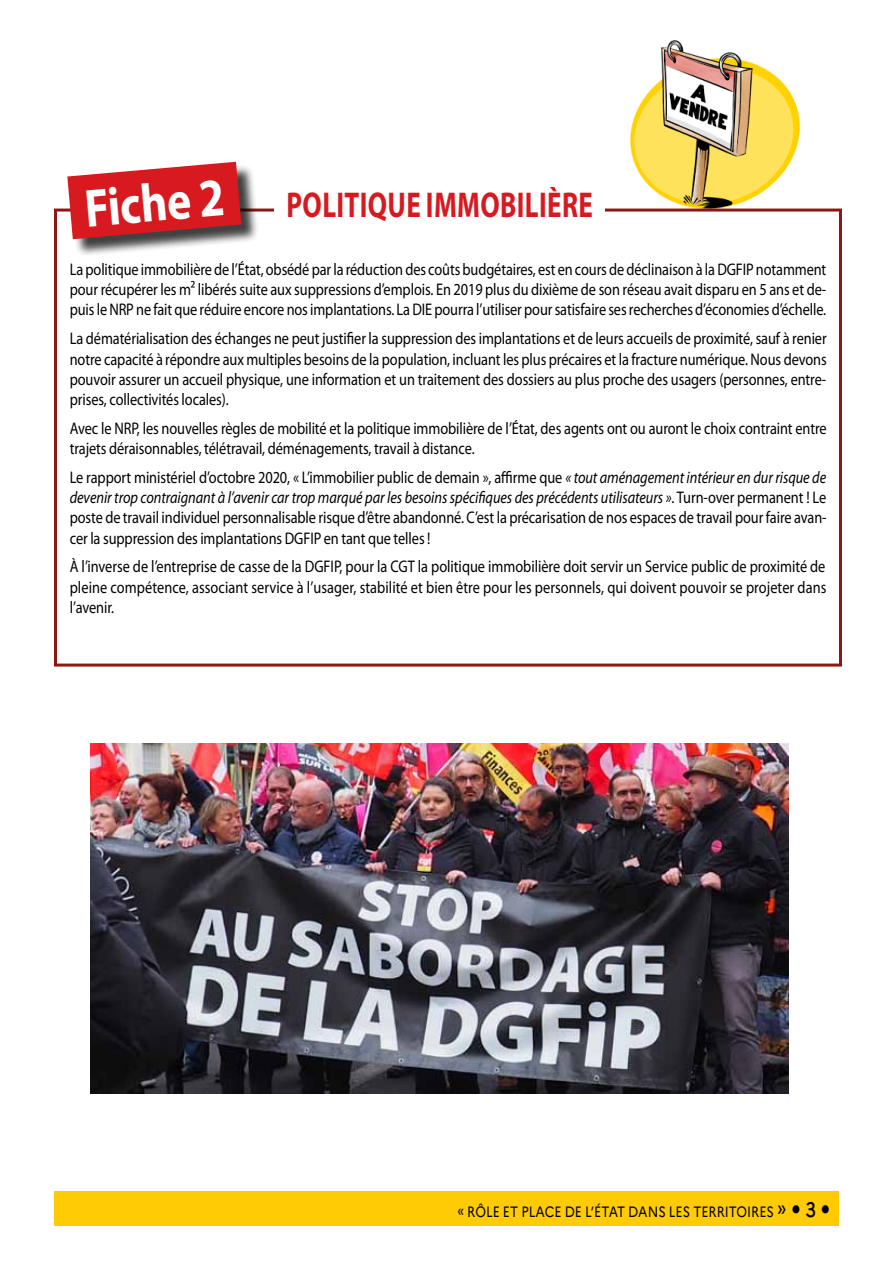
<style>
.page{position:relative;width:893px;height:1263px;background:#fff}
.page>*{position:absolute;margin:0;border:0;box-sizing:border-box;transform-origin:0 0}
.t1{font:700 54px "Myriad Pro";color:#fff;scale:.85 1}
.t2{font:700 36px "Myriad Pro";letter-spacing:.015em;color:#d71920;scale:.75 1}
.t3{font:16.8px/20.2px "Myriad Pro";letter-spacing:-.005em;color:#000;text-align:justify;scale:.85 1}
.t4{font:15px "Marianne";color:#000;scale:.85 1}
.s1{font-style:italic}
.s2{font-size:21px}
.s3{font-weight:500;font-size:21px}
</style>
<div class="page">
<div style="left:54px;top:1192px;width:785px;height:34px;background:#ffcb05"></div>
<img style="left:631px;top:41px;width:168px;height:168px">
<div style="left:54px;top:209px;width:788px;height:457px;border:3px solid #8e1713"></div>
<div style="left:70px;top:165px;width:190px;height:92px;background:#000;opacity:.75"></div>
<svg style="left:67px;top:162px;width:174px;height:77px;background:#cf383d"></svg>
<div style="left:274px;top:190px;width:331px;height:34px;background:#fff"></div>
<img style="left:91px;top:743px;width:698px;height:350px">
<h1 class="t1" style="left:82px;top:174px;width:166px;rotate:-5deg">FICHE 2</h1>
<h2 class="t2" style="left:287px;top:182px;width:410px">POLITIQUE IMMOBILIÈRE</h2>
<p class="t3" style="left:70px;top:259px;width:891px">La politique immobilière de l’État, obsédé par la réduction des coûts budgétaires, est en cours de déclinaison à la DGFIP notamment pour récupérer les m² libérés suite aux suppressions d’emplois. En 2019 plus du dixième de son réseau avait disparu en 5 ans et de&shy;puis le NRP ne fait que réduire encore nos implantations. La DIE pourra l’utiliser pour satisfaire ses recherches d’économies d’échelle.</p>
<p class="t3" style="left:70px;top:328px;width:892px">La dématérialisation des échanges ne peut justifier la suppression des implantations et de leurs accueils de proximité, sauf à renier notre capacité à répondre aux multiples besoins de la population, incluant les plus précaires et la fracture numérique. Nous devons pouvoir assurer un accueil physique, une information et un traitement des dossiers au plus proche des usagers (personnes, entre&shy;prises, collectivités locales).</p>
<p class="t3" style="left:70px;top:418px;width:892px">Avec le NRP, les nouvelles règles de mobilité et la politique immobilière de l’État, des agents ont ou auront le choix contraint entre trajets déraisonnables, télétravail, déménagements, travail à distance.</p>
<p class="t3" style="left:70px;top:467px;width:892px">Le rapport ministériel d’octobre 2020, « L’immobilier public de demain », affirme que <span class="s1">« tout aménagement intérieur en dur risque de devenir trop contraignant à l’avenir car trop marqué par les besoins spécifiques des précédents utilisateurs »</span>. Turn-over permanent ! Le poste de travail individuel personnalisable risque d’être abandonné. C’est la précarisation de nos espaces de travail pour faire avan&shy;cer la suppression des implantations DGFIP en tant que telles !</p>
<p class="t3" style="left:70px;top:556px;width:892px">À l’inverse de l’entreprise de casse de la DGFIP, pour la CGT la politique immobilière doit servir un Service public de proximité de pleine compétence, associant service à l’usager, stabilité et bien être pour les personnels, qui doivent pouvoir se projeter dans l’avenir.</p>
<p class="t4" style="left:457px;top:1202px;width:423px">« RÔLE ET PLACE DE L’ÉTAT DANS LES TERRITOIRES <span class="s2">»</span> <span class="s3">3</span></p>
</div>
